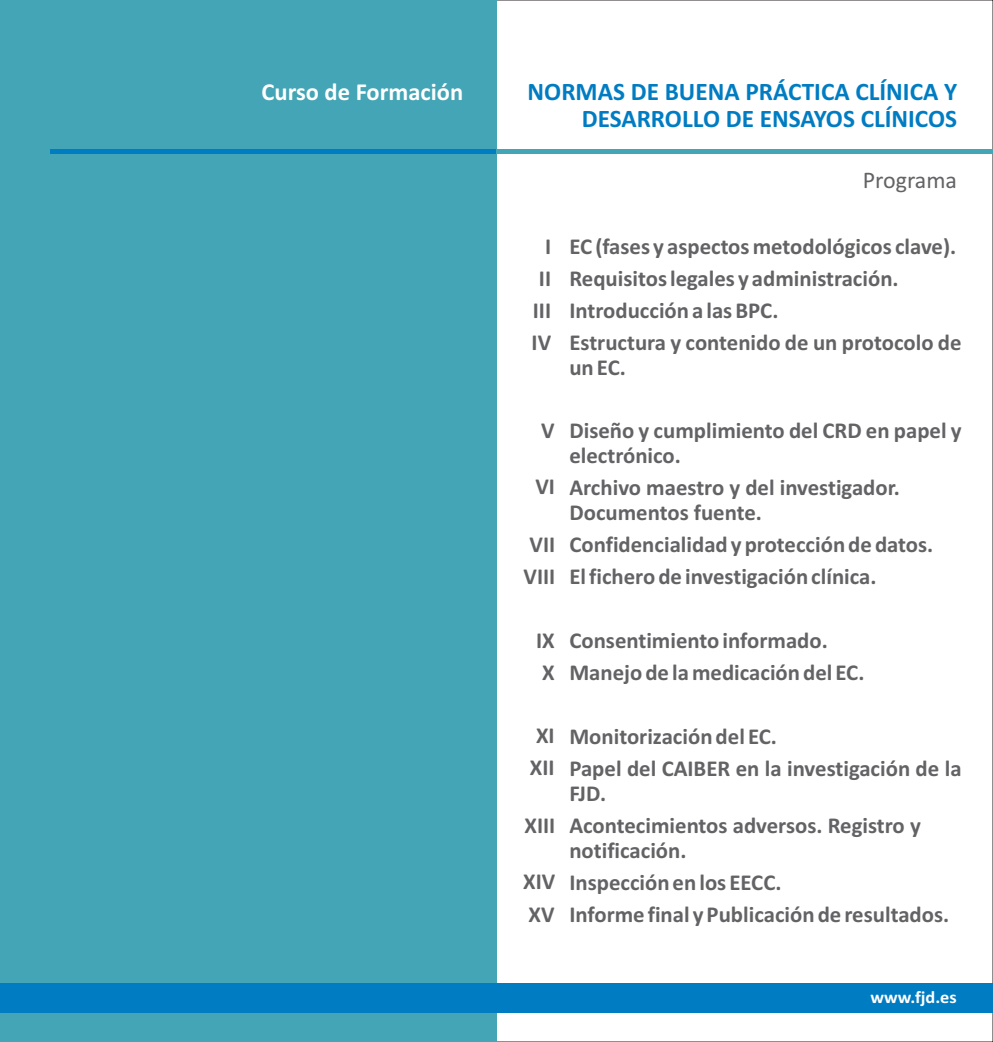
<style>
.page{position:relative;width:993px;height:1042px;background:#fff}
.page>*{position:absolute;margin:0;border:0;box-sizing:border-box;transform-origin:0 0}
.t1{font:700 25.2px/26.2px "Calibri";color:#007cc2;text-align:right}
.t2{font:700 24.5px "Calibri";color:#fff}
.t3{font:23.97px "Calibri";color:#636366}
.t4{font:700 22.75px/31.8px "Calibri";color:#636366}
.t5{font:700 17.5px "Calibri";color:#fff;scale:1.04 1}
</style>
<div class="page">
<div style="left:0;top:0;width:496px;height:1042px;background:#43a5b5"></div>
<div style="left:50px;top:149px;width:446px;height:5px;background:#007cc2"></div>
<div style="left:496px;top:149px;width:496px;height:5px;background:#43a5b5"></div>
<div style="left:0;top:982px;width:992px;height:30px;background:#007cc2"></div>
<p class="t2" style="left:261px;top:81px;width:203px">Curso de Formación</p>
<p class="t1" style="left:527px;top:81px;width:431px">NORMAS DE BUENA PRÁCTICA CLÍNICA Y<br>DESARROLLO DE ENSAYOS CLÍNICOS</p>
<p class="t4" style="left:531px;top:232px;width:21px;text-align:center">I<br>II<br>III<br>IV</p>
<p class="t3" style="left:862px;top:170px;width:96px">Programa</p>
<p class="t4" style="left:569px;top:232px;width:393px">EC (fases y aspectos metodológicos clave).<br>Requisitos legales y administración.<br>Introducción a las BPC.<br>Estructura y contenido de un protocolo de</p>
<p class="t4" style="left:569px;top:353px;width:58px">un EC.</p>
<p class="t4" style="left:541px;top:417px;width:15px">V</p>
<p class="t4" style="left:535px;top:472px;width:21px">VI</p>
<p class="t4" style="left:523px;top:531px;width:33px">VII<br>VIII</p>
<p class="t4" style="left:569px;top:420px;width:393px;line-height:25px">Diseño y cumplimiento del CRD en papel y electrónico.</p>
<p class="t4" style="left:569px;top:477px;width:332px;line-height:25px">Archivo maestro y del investigador.<br>Documentos fuente.</p>
<p class="t4" style="left:569px;top:531px;width:365px">Confidencialidad y protección de datos.<br>El fichero de investigación clínica.</p>
<p class="t4" style="left:536px;top:626px;width:20px">IX<br>X</p>
<p class="t4" style="left:569px;top:626px;width:296px">Consentimiento informado.<br>Manejo de la medicación del EC.</p>
<p class="t4" style="left:530px;top:722px;width:26px">XI<br>XII</p>
<p class="t4" style="left:524px;top:812px;width:32px">XIII</p>
<p class="t4" style="left:523px;top:867px;width:34px;line-height:32.7px">XIV<br>XV</p>
<p class="t4" style="left:569px;top:722px;width:393px">Monitorización del EC.<br>Papel del CAIBER en la investigación de la</p>
<p class="t4" style="left:569px;top:779px;width:353px">FJD.<br>Acontecimientos adversos. Registro y</p>
<p class="t4" style="left:569px;top:836px;width:381px">notificación.<br>Inspección en los EECC.<br>Informe final y Publicación de resultados.</p>
<p class="t5" style="left:870px;top:989px;width:84px">www.fjd.es</p>
</div>
